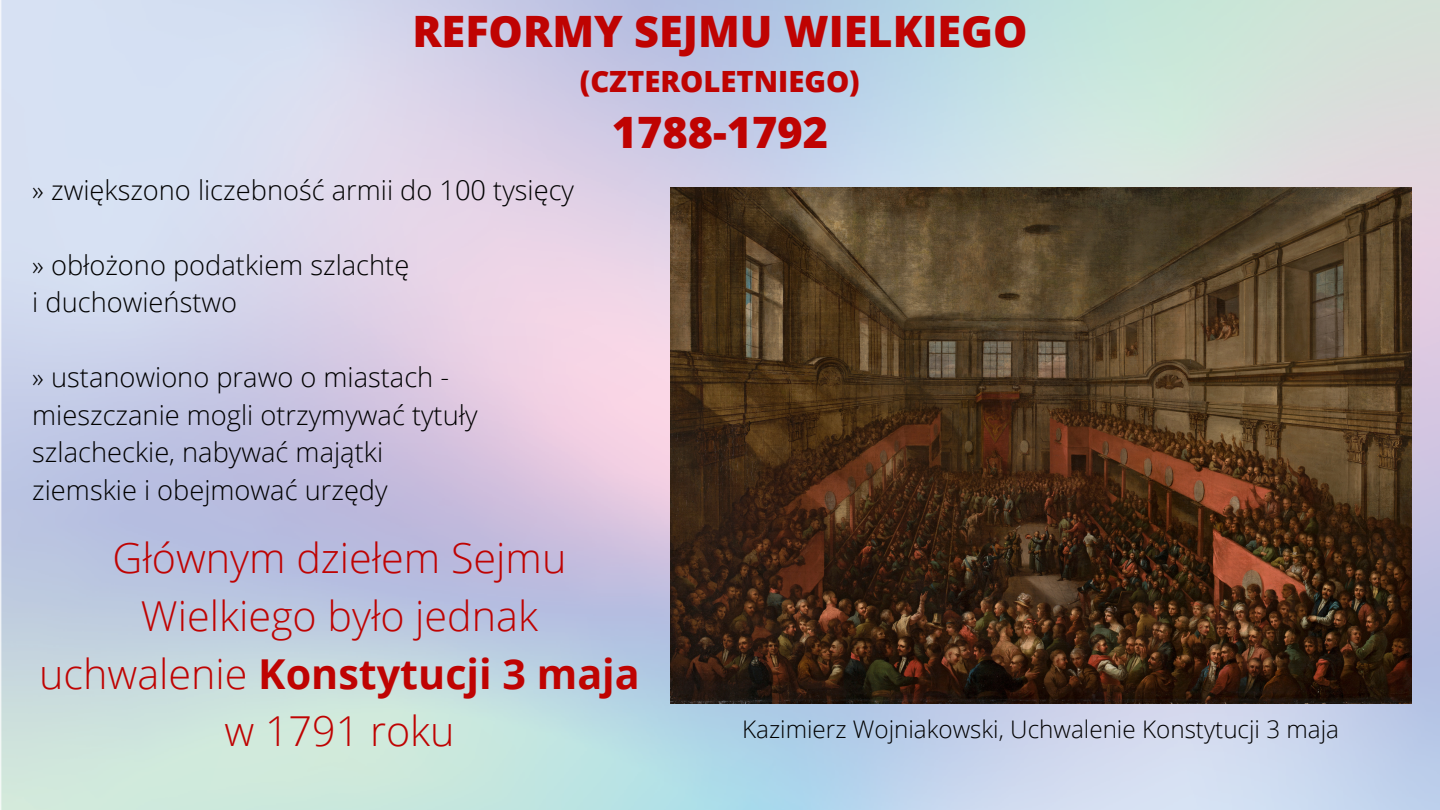
<style>
.page{position:relative;width:1440px;height:810px;background:#fff}
.page>*{position:absolute;margin:0;border:0;box-sizing:border-box;transform-origin:0 0}
.t1{font:800 43.3px "Open Sans";color:#bf0302}
.t2{font:300 41.3px/57.8px "Open Sans";color:#bf0302;text-align:center}
.t3{font:800 29.2px "Open Sans";color:#bf0302}
.t4{font:300 27.3px/37.5px "Open Sans";color:#000}
.t5{font:300 24.3px "Open Sans";color:#000}
.s1{font-weight:700}
</style>
<div class="page">
<img style="left:0;top:0;width:1440px;height:810px">
<img style="left:670px;top:187px;width:741px;height:516px">
<h1 class="t1" style="left:412px;top:1px;width:617px">REFORMY SEJMU WIELKIEGO</h1>
<p class="t3" style="left:580px;top:60px;width:281px">(CZTEROLETNIEGO)</p>
<h1 class="t1" style="left:612px;top:102px;width:218px">1788-1792</h1>
<p class="t4" style="left:32px;top:171px;width:543px">» zwiększono liczebność armii do 100 tysięcy</p>
<p class="t4" style="left:32px;top:246px;width:379px">» obłożono podatkiem szlachtę i duchowieństwo</p>
<p class="t4" style="left:32px;top:358px;width:447px">» ustanowiono prawo o miastach - mieszczanie mogli otrzymywać tytuły szlacheckie, nabywać majątki ziemskie i obejmować urzędy</p>
<h2 class="t2" style="left:39px;top:528px;width:602px">Głównym dziełem Sejmu<br>Wielkiego było jednak uchwalenie <span class="s1">Konstytucji 3 maja </span>w 1791 roku</h2>
<p class="t5" style="left:742px;top:712px;width:598px">Kazimierz Wojniakowski, Uchwalenie Konstytucji 3 maja</p>
</div>
